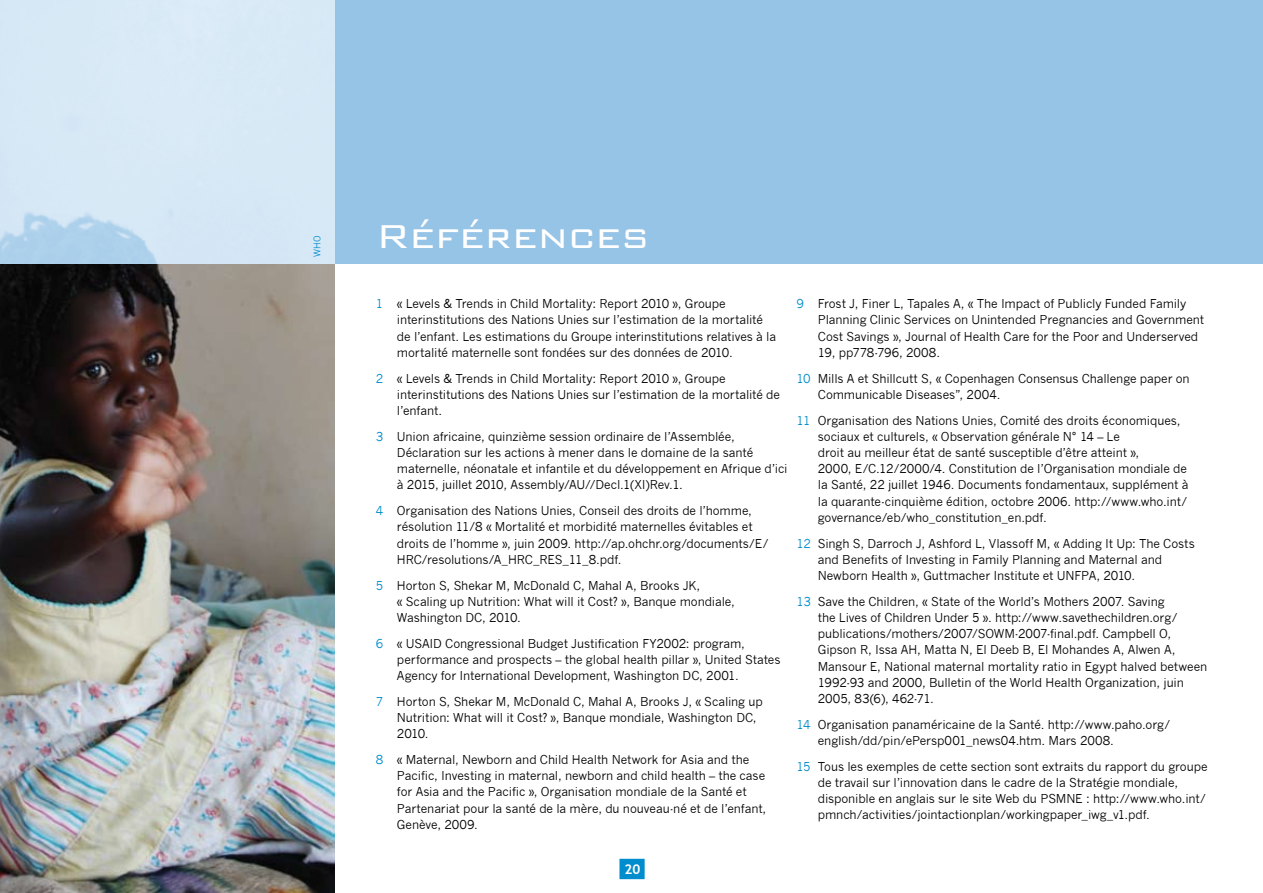
<style>
.page{position:relative;width:1263px;height:893px;background:#fff}
.page>*{position:absolute;margin:0;border:0;box-sizing:border-box;transform-origin:0 0}
.t1{font:300 44.25px "Bank Gothic";color:#fff}
.t2{font:700 13.5px "Trebuchet MS";color:#fff}
.t3{font:12px/16.2px "News Gothic";letter-spacing:-.01em;color:#000}
.t4{font:9px "News Gothic";color:#008dcd}
.s1{color:#008dcd}
</style>
<div class="page">
<svg style="left:619px;top:859px;width:26px;height:20px"></svg>
<img style="left:0;top:0;width:334px;height:893px">
<div style="left:334px;top:0;width:929px;height:264px;background:#96c4e6"></div>
<p class="t4" style="left:312px;top:257px;width:23px;rotate:-90deg">WHO</p>
<h1 class="t1" style="left:376px;top:202px;width:275px">Références</h1>
<p class="t3" style="left:397px;top:296px;width:381px;text-indent:-21px"><span class="s1">1</span> « Levels &amp; Trends in Child Mortality: Report 2010 », Groupe interinstitutions des Nations Unies sur l’estimation de la mortalité de l’enfant. Les estimations du Groupe interinstitutions relatives à la mortalité maternelle sont fondées sur des données de 2010.</p>
<p class="t3" style="left:397px;top:370px;width:385px;text-indent:-21px"><span class="s1">2</span> « Levels &amp; Trends in Child Mortality: Report 2010 », Groupe interinstitutions des Nations Unies sur l’estimation de la mortalité de l’enfant.</p>
<p class="t3" style="left:397px;top:428px;width:392px;text-indent:-21px"><span class="s1">3</span> Union africaine, quinzième session ordinaire de l’Assemblée, Déclaration sur les actions à mener dans le domaine de la santé maternelle, néonatale et infantile et du développement en Afrique d’ici à 2015, juillet 2010, Assembly/AU//Decl.1(XI)Rev.1.</p>
<p class="t3" style="left:397px;top:503px;width:373px;text-indent:-21px"><span class="s1">4</span> Organisation des Nations Unies, Conseil des droits de l’homme, résolution 11/8 « Mortalité et morbidité maternelles évitables et droits de l’homme », juin 2009. http://ap.ohchr.org/documents/E/ HRC/resolutions/A_HRC_RES_11_8.pdf.</p>
<p class="t3" style="left:397px;top:577px;width:340px;text-indent:-21px"><span class="s1">5</span> Horton S, Shekar M, McDonald C, Mahal A, Brooks JK,<br>« Scaling up Nutrition: What will it Cost? », Banque mondiale,<br>Washington DC, 2010.</p>
<p class="t3" style="left:397px;top:635px;width:385px;text-indent:-21px"><span class="s1">6</span> « USAID Congressional Budget Justification FY2002: program, performance and prospects – the global health pillar », United States<br>Agency for International Development, Washington DC, 2001.</p>
<p class="t3" style="left:397px;top:693px;width:367px;text-indent:-21px"><span class="s1">7</span> Horton S, Shekar M, McDonald C, Mahal A, Brooks J, « Scaling up<br>Nutrition: What will it Cost? », Banque mondiale, Washington DC,<br>2010.</p>
<p class="t3" style="left:397px;top:752px;width:371px;text-indent:-21px"><span class="s1">8</span> « Maternal, Newborn and Child Health Network for Asia and the Pacific, Investing in maternal, newborn and child health – the case for Asia and the Pacific », Organisation mondiale de la Santé et Partenariat pour la santé de la mère, du nouveau-né et de l’enfant, Genève, 2009.</p>
<p class="t3" style="left:818px;top:296px;width:388px;text-indent:-21px"><span class="s1">9</span> Frost J, Finer L, Tapales A, « The Impact of Publicly Funded Family Planning Clinic Services on Unintended Pregnancies and Government Cost Savings », Journal of Health Care for the Poor and Underserved 19, pp778-796, 2008.</p>
<p class="t3" style="left:818px;top:370px;width:373px;text-indent:-21px"><span class="s1">10</span> Mills A et Shillcutt S, « Copenhagen Consensus Challenge paper on<br>Communicable Diseases”, 2004.</p>
<p class="t3" style="left:818px;top:412px;width:372px;text-indent:-21px"><span class="s1">11</span> Organisation des Nations Unies, Comité des droits économiques, sociaux et culturels, « Observation générale N° 14 – Le<br>droit au meilleur état de santé susceptible d’être atteint »,<br>2000, E/C.12/2000/4. Constitution de l’Organisation mondiale de la Santé, 22 juillet 1946. Documents fondamentaux, supplément à la quarante-cinquième édition, octobre 2006. http://www.who.int/ governance/eb/who_constitution_en.pdf.</p>
<p class="t3" style="left:818px;top:535px;width:378px;text-indent:-21px"><span class="s1">12</span> Singh S, Darroch J, Ashford L, Vlassoff M, « Adding It Up: The Costs and Benefits of Investing in Family Planning and Maternal and<br>Newborn Health », Guttmacher Institute et UNFPA, 2010.</p>
<p class="t3" style="left:818px;top:593px;width:391px;text-indent:-21px"><span class="s1">13</span> Save the Children, « State of the World’s Mothers 2007. Saving<br>the Lives of Children Under 5 ». http://www.savethechildren.org/ publications/mothers/2007/SOWM-2007-final.pdf. Campbell O, Gipson R, Issa AH, Matta N, El Deeb B, El Mohandes A, Alwen A, Mansour E, National maternal mortality ratio in Egypt halved between 1992-93 and 2000, Bulletin of the World Health Organization, juin 2005, 83(6), 462-71.</p>
<p class="t3" style="left:818px;top:716px;width:354px;text-indent:-21px"><span class="s1">14</span> Organisation panaméricaine de la Santé. http://www.paho.org/ english/dd/pin/ePersp001_news04.htm. Mars 2008.</p>
<p class="t3" style="left:818px;top:758px;width:391px;text-indent:-21px"><span class="s1">15</span> Tous les exemples de cette section sont extraits du rapport du groupe de travail sur l’innovation dans le cadre de la Stratégie mondiale, disponible en anglais sur le site Web du PSMNE : http://www.who.int/ pmnch/activities/jointactionplan/workingpaper_iwg_v1.pdf.</p>
<p class="t2" style="left:624px;top:861px;width:18px">20</p>
</div>
